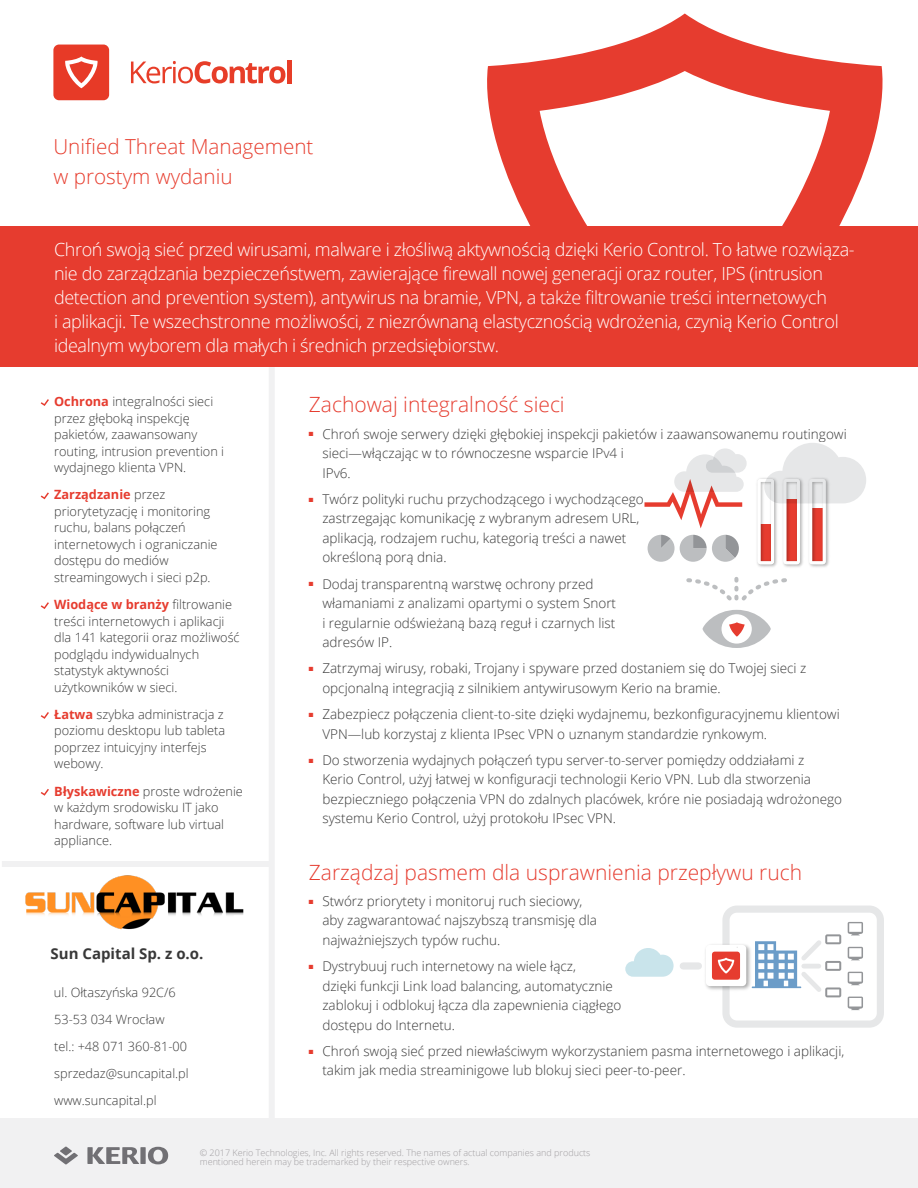
<style>
.page{position:relative;width:918px;height:1188px;background:#fff}
.page>*{position:absolute;margin:0;border:0;box-sizing:border-box;transform-origin:0 0}
.t1{font:300 21px "Open Sans";color:#e63c2f}
.t2{font:300 20.7px/29.8px "Open Sans";color:#e73d2e}
.t3{font:300 18px/24px "Open Sans";letter-spacing:-.02em;color:#fff}
.t4{font:700 15px "Open Sans";color:#383838}
.t5{font:300 13.5px/19.5px "Open Sans";color:#383838}
.t6{font:300 12.75px/16.5px "Open Sans";color:#383838}
.t7{font:300 9px/9px "Open Sans";color:#a19ea1}
.s1{font-weight:700;color:#e63c2f}
</style>
<div class="page">
<div style="left:0;top:1119px;width:918px;height:69px;background:#f1f1f2"></div>
<svg style="left:477px;top:14px;width:415px;height:213px"></svg>
<div style="left:0;top:227px;width:918px;height:140px;background:#e63c2f"></div>
<svg style="left:54px;top:1147px;width:24px;height:18px"></svg>
<svg style="left:87px;top:1147px;width:52px;height:17px"></svg>
<div style="left:140px;top:1147px;width:6px;height:17px;background:#717074"></div>
<svg style="left:148px;top:1147px;width:20px;height:17px"></svg>
<svg style="left:131px;top:61px;width:154px;height:22px"></svg>
<div style="left:287px;top:60px;width:5px;height:23px;background:#e73d28"></div>
<svg style="left:53px;top:45px;width:56px;height:55px;background:#e95242"></svg>
<div style="left:269px;top:367px;width:6px;height:752px;background:#f1f1f2"></div>
<svg style="left:41px;top:399px;width:8px;height:7px"></svg>
<svg style="left:41px;top:492px;width:8px;height:7px"></svg>
<svg style="left:41px;top:602px;width:8px;height:7px"></svg>
<svg style="left:41px;top:712px;width:8px;height:7px"></svg>
<svg style="left:41px;top:789px;width:8px;height:7px"></svg>
<img style="left:757px;top:480px;width:71px;height:87px">
<svg style="left:648px;top:535px;width:91px;height:27px"></svg>
<svg style="left:686px;top:577px;width:101px;height:24px"></svg>
<svg style="left:644px;top:448px;width:103px;height:80px"></svg>
<svg style="left:758px;top:443px;width:108px;height:121px"></svg>
<svg style="left:703px;top:610px;width:68px;height:38px"></svg>
<div style="left:722px;top:906px;width:162px;height:122px;border:7px solid #e6e7e8;border-radius:11px"></div>
<svg style="left:848px;top:922px;width:15px;height:13px"></svg>
<svg style="left:848px;top:947px;width:15px;height:13px"></svg>
<svg style="left:848px;top:972px;width:15px;height:13px"></svg>
<svg style="left:848px;top:997px;width:15px;height:13px"></svg>
<svg style="left:753px;top:934px;width:88px;height:63px"></svg>
<svg style="left:625px;top:948px;width:49px;height:29px"></svg>
<div style="left:683px;top:962px;width:15px;height:8px;background:#e6e7e8"></div>
<img style="left:705px;top:941px;width:48px;height:52px">
<svg style="left:706px;top:945px;width:40px;height:41px"></svg>
<div style="left:2px;top:861px;width:270px;height:6px;background:#f1f1f2"></div>
<img style="left:25px;top:875px;width:219px;height:55px">
<h2 class="t2" style="left:53px;top:131px;width:262px">Unified Threat Management w prostym wydaniu</h2>
<p class="t3" style="left:54px;top:237px;width:802px">Chroń swoją sieć przed wirusami, malware i złośliwą aktywnością dzięki Kerio Control. To łatwe rozwiąza&shy;nie do zarządzania bezpieczeństwem, zawierające firewall nowej generacji oraz router, IPS (intrusion detection and prevention system), antywirus na bramie, VPN, a także filtrowanie treści internetowych<br>i aplikacji. Te wszechstronne możliwości, z niezrównaną elastycznością wdrożenia, czynią Kerio Control idealnym wyborem dla małych i średnich przedsiębiorstw.</p>
<h1 class="t1" style="left:309px;top:390px;width:257px">Zachowaj integralność sieci</h1>
<p class="t5" style="left:322px;top:424px;width:526px;text-indent:-13px"><sup>■</sup> Chroń swoje serwery dzięki głębokiej inspekcji pakietów i zaawansowanemu routingowi sieci—włączając w to równoczesne wsparcie IPv4 i<br>IPv6.</p>
<p class="t5" style="left:322px;top:489px;width:323px;text-indent:-13px"><sup>■</sup> Twórz polityki ruchu przychodzącego i wychodzącego zastrzegając komunikację z wybranym adresem URL, aplikacją, rodzajem ruchu, kategorią treści a nawet określoną porą dnia.</p>
<p class="t5" style="left:322px;top:574px;width:295px;text-indent:-13px"><sup>■</sup> Dodaj transparentną warstwę ochrony przed włamaniami z analizami opartymi o system Snort i regularnie odświeżaną bazą reguł i czarnych list adresów IP.</p>
<p class="t5" style="left:322px;top:658px;width:485px;text-indent:-13px"><sup>■</sup> Zatrzymaj wirusy, robaki, Trojany i spyware przed dostaniem się do Twojej sieci z opcjonalną integracjią z silnikiem antywirusowym Kerio na bramie.</p>
<p class="t5" style="left:322px;top:704px;width:519px;text-indent:-13px"><sup>■</sup> Zabezpiecz połączenia client-to-site dzięki wydajnemu, bezkonfiguracyjnemu klientowi<br>VPN—lub korzystaj z klienta IPsec VPN o uznanym standardzie rynkowym.</p>
<p class="t5" style="left:322px;top:750px;width:521px;text-indent:-13px"><sup>■</sup> Do stworzenia wydajnych połączeń typu server-to-server pomiędzy oddziałami z<br>Kerio Control, użyj łatwej w konfiguracji technologii Kerio VPN. Lub dla stworzenia bezpieczniego połączenia VPN do zdalnych placówek, króre nie posiadają wdrożonego systemu Kerio Control, użyj protokołu IPsec VPN.</p>
<h1 class="t1" style="left:309px;top:858px;width:495px">Zarządzaj pasmem dla usprawnienia przepływu ruch</h1>
<p class="t5" style="left:322px;top:891px;width:276px;text-indent:-13px"><sup>■</sup> Stwórz priorytety i monitoruj ruch sieciowy, aby zagwarantować najszybszą transmisję dla najważniejszych typów ruchu.</p>
<p class="t5" style="left:322px;top:956px;width:301px;text-indent:-13px"><sup>■</sup> Dystrybuuj ruch internetowy na wiele łącz,<br>dzięki funkcji Link load balancing, automatycznie zablokuj i odblokuj łącza dla zapewnienia ciągłego dostępu do Internetu.</p>
<p class="t5" style="left:322px;top:1041px;width:523px;text-indent:-13px"><sup>■</sup> Chroń swoją sieć przed niewłaściwym wykorzystaniem pasma internetowego i aplikacji, takim jak media streaminigowe lub blokuj sieci peer-to-peer.</p>
<p class="t6" style="left:54px;top:393px;width:171px"><span class="s1">Ochrona</span> integralności sieci przez głęboką inspekcję pakietów, zaawansowany routing, intrusion prevention i wydajnego klienta VPN.</p>
<p class="t6" style="left:54px;top:486px;width:165px"><span class="s1">Zarządzanie</span> przez priorytetyzację i monitoring ruchu, balans połączeń internetowych i ograniczanie dostępu do mediów streamingowych i sieci p2p.</p>
<p class="t6" style="left:54px;top:596px;width:187px"><span class="s1">Wiodące w branży</span> filtrowanie treści internetowych i aplikacji dla 141 kategorii oraz możliwość podglądu indywidualnych statystyk aktywności użytkowników w sieci.</p>
<p class="t6" style="left:54px;top:706px;width:173px"><span class="s1">Łatwa</span> szybka administracja z poziomu desktopu lub tableta poprzez intuicyjny interfejs webowy.</p>
<p class="t6" style="left:54px;top:782px;width:190px"><span class="s1">Błyskawiczne</span> proste wdrożenie w każdym srodowisku IT jako hardware, software lub virtual appliance.</p>
<p class="t4" style="left:51px;top:943px;width:154px">Sun Capital Sp. z o.o.</p>
<p class="t6" style="left:54px;top:978px;width:136px;line-height:27px">ul. Ołtaszyńska 92C/6<br>53-53 034 Wrocław<br>tel.: +48 071 360-81-00 sprzedaz@suncapital.pl www.suncapital.pl</p>
<p class="t7" style="left:200px;top:1148px;width:392px">© 2017 Kerio Technologies, Inc. All rights reserved. The names of actual companies and products mentioned herein may be trademarked by their respective owners.</p>
</div>
